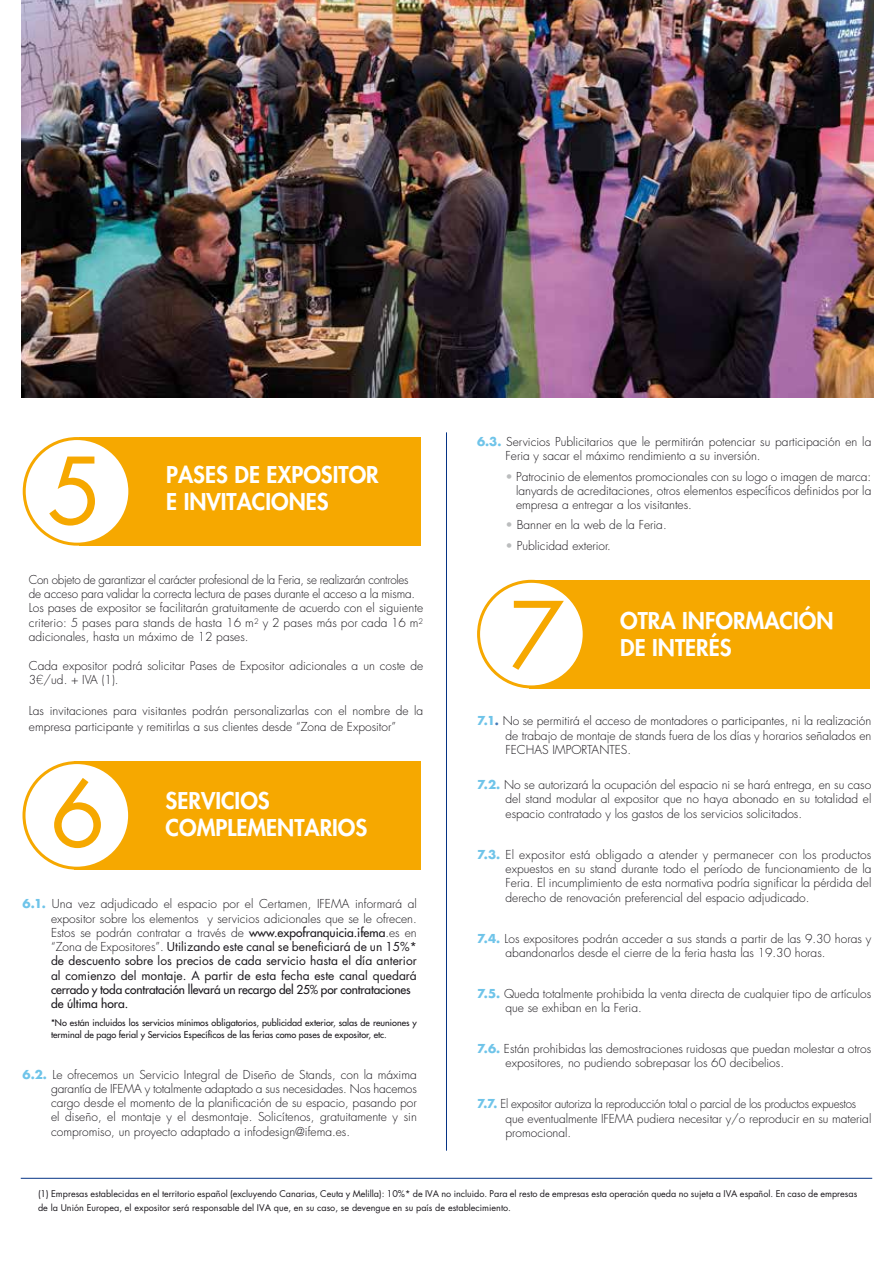
<style>
.page{position:relative;width:893px;height:1263px;background:#fff}
.page>*{position:absolute;margin:0;border:0;box-sizing:border-box;transform-origin:0 0}
.t1{font:90px "Futura";color:#f6a800}
.t2{font:800 22.5px/27px "Futura";color:#fff}
.t3{font:300 12px/14.2px "Futura";color:#1a171c;text-align:justify}
.t4{font:300 12px/14.2px "Futura";color:#1a171c;scale:.96 1}
.t5{font:12px/14.2px "Futura";letter-spacing:-.01em;color:#1a171c}
.t6{font:9px/13.5px "Futura";color:#1a171c}
.t7{font:9px/12px "Futura";color:#1a171c}
.s1{font-family:"Helvetica Neue";font-weight:100;font-size:13.2px}
.s2{font-weight:700;color:#6fc4e9}
.s3{font-weight:400}
.s4{color:#bbbdbe}
.s5{font-weight:700;color:#457ab8}
</style>
<div class="page">
<hr style="left:446px;top:432px;width:1px;height:719px;background:#053385">
<hr style="left:21px;top:1178px;width:851px;height:1px;background:#053385">
<div style="left:529px;top:580px;width:341px;height:108px;background:#f6a800"></div>
<div style="left:477px;top:580px;width:109px;height:108px;background:#fff;border:3px solid #f6a800;border-radius:50%"></div>
<img style="left:21px;top:0;width:852px;height:398px">
<div style="left:74px;top:761px;width:347px;height:109px;background:#f6a800"></div>
<div style="left:24px;top:762px;width:106px;height:106px;background:#fff;border-radius:50%"></div>
<div style="left:23px;top:761px;width:108px;height:109px;border:3px solid #f6a800;border-radius:50%"></div>
<div style="left:79px;top:437px;width:342px;height:109px;background:#f6a800"></div>
<div style="left:24px;top:438px;width:106px;height:106px;background:#fff;border-radius:50%"></div>
<div style="left:23px;top:437px;width:108px;height:109px;border:3px solid #f6a800;border-radius:50%"></div>
<h1 class="t1" style="left:47px;top:429px;width:57px">5</h1>
<h2 class="t2" style="left:166px;top:461px;width:214px">PASES DE EXPOSITOR</h2>
<h2 class="t2" style="left:166px;top:488px;width:164px">E INVITACIONES</h2>
<p class="t4" style="left:29px;top:573px;width:412px">Con objeto de garantizar el carácter profesional de la Feria, se realizarán controles de acceso para validar la correcta lectura de pases durante el acceso a la misma.<br>Los pases de expositor se facilitarán gratuitamente de acuerdo con el siguiente criterio: 5 pases para stands de hasta 16 m<sup>2</sup> y 2 pases más por cada 16 m<sup>2 </sup>adicionales, hasta un máximo de 12 pases.</p>
<p class="t3" style="left:29px;top:659px;width:396px">Cada expositor podrá solicitar Pases de Expositor adicionales a un coste de<br>3<span class="s1">€</span>/ud. + IVA (1).</p>
<p class="t3" style="left:29px;top:703px;width:396px;line-height:15.8px">Las invitaciones para visitantes podrán personalizarlas con el nombre de la empresa participante y remitirlas a sus clientes desde “Zona de Expositor”</p>
<h1 class="t1" style="left:50px;top:752px;width:57px">6</h1>
<h2 class="t2" style="left:166px;top:787px;width:203px">SERVICIOS<br>COMPLEMENTARIOS</h2>
<p class="t3" style="left:51px;top:897px;width:367px;text-indent:-28px"><span class="s2">6.1.</span> Una vez adjudicado el espacio por el Certamen, IFEMA informará al expositor sobre los elementos y servicios adicionales que se le ofrecen.<br>Estos se podrán contratar a través de <span class="s3">www.expofranquicia.ifema</span>.es en “Zona de Expositores”. <span class="s3">Utilizando este canal se beneficiará de un 15%* de descuento sobre los precios de cada servicio hasta el día anterior al comienzo del montaje. A partir de esta fecha este canal quedará</span></p>
<p class="t5" style="left:51px;top:982px;width:361px">cerrado y toda contratación llevará un recargo del 25% por contrataciones de última hora.</p>
<p class="t7" style="left:51px;top:1017px;width:367px">*No están incluidos los servicios mínimos obligatorios, publicidad exterior, salas de reuniones y terminal de pago ferial y Servicios Específicos de las ferias como pases de expositor, etc.</p>
<p class="t3" style="left:51px;top:1067px;width:367px;text-indent:-28px"><span class="s2">6.2.</span> Le ofrecemos un Servicio Integral de Diseño de Stands, con la máxima garantía de IFEMA y totalmente adaptado a sus necesidades. Nos hacemos cargo desde el momento de la planificación de su espacio, pasando por el diseño, el montaje y el desmontaje. Solicítenos, gratuitamente y sin compromiso, un proyecto adaptado a infodesign@ifema.es.</p>
<p class="t3" style="left:506px;top:435px;width:367px;text-indent:-28px"><span class="s2">6.3.</span> Servicios Publicitarios que le permitirán potenciar su participación en la<br>Feria y sacar el máximo rendimiento a su inversión.</p>
<p class="t3" style="left:516px;top:469px;width:357px;text-indent:-10px"><span class="s4">•</span> Patrocinio de elementos promocionales con su logo o imagen de marca: lanyards de acreditaciones, otros elementos específicos definidos por la empresa a entregar a los visitantes.</p>
<p class="t3" style="left:506px;top:518px;width:163px"><span class="s4">•</span> Banner en la web de la Feria.</p>
<p class="t3" style="left:506px;top:538px;width:107px"><span class="s4">•</span> Publicidad exterior.</p>
<h1 class="t1" style="left:509px;top:574px;width:57px">7</h1>
<h2 class="t2" style="left:620px;top:607px;width:215px">OTRA INFORMACIÓN<br>DE INTERÉS</h2>
<p class="t3" style="left:506px;top:714px;width:367px;text-indent:-28px"><span class="s2">7.1</span><span class="s5">.</span> No se permitirá el acceso de montadores o participantes, ni la realización de trabajo de montaje de stands fuera de los días y horarios señalados en FECHAS IMPORTANTES.</p>
<p class="t3" style="left:506px;top:777px;width:367px;text-indent:-29px"><span class="s2">7.2.</span> No se autorizará la ocupación del espacio ni se hará entrega, en su caso del stand modular al expositor que no haya abonado en su totalidad el espacio contratado y los gastos de los servicios solicitados.</p>
<p class="t3" style="left:506px;top:847px;width:367px;text-indent:-28px"><span class="s2">7.3.</span> El expositor está obligado a atender y permanecer con los productos expuestos en su stand durante todo el período de funcionamiento de la Feria. El incumplimiento de esta normativa podría significar la pérdida del derecho de renovación preferencial del espacio adjudicado.</p>
<p class="t3" style="left:506px;top:931px;width:367px;text-indent:-28px"><span class="s2">7.4.</span> Los expositores podrán acceder a sus stands a partir de las 9.30 horas y abandonarlos desde el cierre de la feria hasta las 19.30 horas.</p>
<p class="t3" style="left:506px;top:986px;width:367px;text-indent:-28px"><span class="s2">7.5.</span> Queda totalmente prohibida la venta directa de cualquier tipo de artículos que se exhiban en la Feria.</p>
<p class="t3" style="left:506px;top:1041px;width:367px;text-indent:-28px"><span class="s2">7.6.</span> Están prohibidas las demostraciones ruidosas que puedan molestar a otros expositores, no pudiendo sobrepasar los 60 decibelios.</p>
<p class="t4" style="left:506px;top:1097px;width:383px;text-indent:-28px"><span class="s2">7.7.</span> El expositor autoriza la reproducción total o parcial de los productos expuestos que eventualmente IFEMA pudiera necesitar y/o reproducir en su material promocional.</p>
<p class="t6" style="left:38px;top:1187px;width:821px">(1) Empresas establecidas en el territorio español (excluyendo Canarias, Ceuta y Melilla): 10%* de IVA no incluido. Para el resto de empresas esta operación queda no sujeta a IVA español. En caso de empresas de la Unión Europea, el expositor será responsable del IVA que, en su caso, se devengue en su país de establecimiento.</p>
</div>
